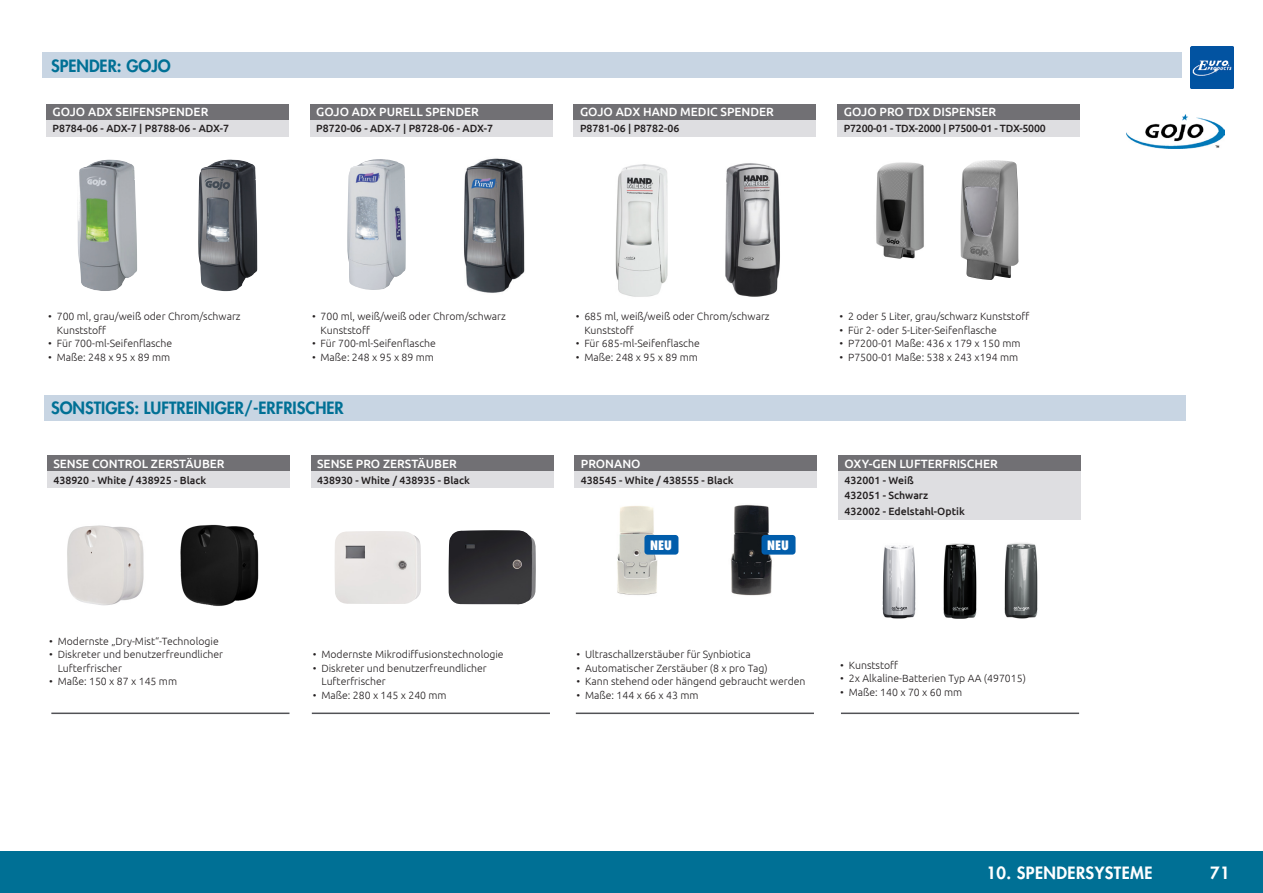
<style>
.page{position:relative;width:1263px;height:893px;background:#fff}
.page>*{position:absolute;margin:0;border:0;box-sizing:border-box;transform-origin:0 0}
.t1{font:800 16.5px "Futura Std";color:#007095}
.t2{font:800 16.5px "Futura Std";letter-spacing:.025em;color:#fff}
.t3{font:800 condensed 12.6px "Futura";color:#fff}
.BALKdonkergrijs{font:500 12px "Ubuntu";color:#fff}
.Tekst_onder_balktekst{font:300 10.5px/13.5px "Ubuntu";color:#231f20}
.BALKdonkergrijs_20{font:500 10.5px "Ubuntu";color:#231f20}
.BALKdonkergrijs_20-2{font:500 10.5px "Ubuntu";letter-spacing:-.02em;color:#231f20}
</style>
<div class="page">
<div style="left:0;top:852px;width:1263px;height:41px;background:#007095"></div>
<img style="left:1191px;top:46px;width:42px;height:43px">
<div style="left:43px;top:53px;width:1139px;height:25px;background:#c8d5e3"></div>
<hr style="left:312px;top:713px;width:238px;height:1px;background:#515256">
<hr style="left:51px;top:713px;width:238px;height:1px;background:#515256">
<hr style="left:576px;top:713px;width:238px;height:1px;background:#515256">
<hr style="left:841px;top:713px;width:238px;height:1px;background:#515256">
<img style="left:77px;top:160px;width:60px;height:131px">
<img style="left:198px;top:160px;width:60px;height:131px">
<img style="left:347px;top:159px;width:59px;height:131px">
<img style="left:960px;top:160px;width:58px;height:120px">
<img style="left:876px;top:162px;width:48px;height:97px">
<img style="left:464px;top:158px;width:61px;height:135px">
<img style="left:615px;top:163px;width:165px;height:134px">
<div style="left:46px;top:104px;width:243px;height:16px;background:#717074"></div>
<div style="left:46px;top:120px;width:243px;height:16px;background:#dedee1"></div>
<div style="left:310px;top:104px;width:242px;height:16px;background:#717074"></div>
<div style="left:310px;top:120px;width:242px;height:16px;background:#dedee1"></div>
<div style="left:574px;top:104px;width:242px;height:16px;background:#717074"></div>
<div style="left:574px;top:120px;width:242px;height:16px;background:#dedee1"></div>
<div style="left:837px;top:104px;width:243px;height:16px;background:#717074"></div>
<div style="left:837px;top:120px;width:243px;height:16px;background:#dedee1"></div>
<div style="left:44px;top:395px;width:1142px;height:26px;background:#c8d5e3"></div>
<img style="left:334px;top:531px;width:87px;height:73px">
<img style="left:67px;top:525px;width:77px;height:81px">
<img style="left:617px;top:506px;width:62px;height:89px">
<img style="left:448px;top:530px;width:88px;height:74px">
<img style="left:180px;top:524px;width:79px;height:82px">
<img style="left:730px;top:504px;width:66px;height:92px">
<div style="left:47px;top:456px;width:242px;height:15px;background:#717074"></div>
<div style="left:47px;top:472px;width:242px;height:16px;background:#dedee1"></div>
<div style="left:311px;top:456px;width:242px;height:15px;background:#717074"></div>
<div style="left:311px;top:472px;width:242px;height:16px;background:#dedee1"></div>
<div style="left:574px;top:456px;width:243px;height:15px;background:#717074"></div>
<div style="left:574px;top:472px;width:243px;height:16px;background:#dedee1"></div>
<div style="left:838px;top:456px;width:243px;height:15px;background:#717074"></div>
<div style="left:838px;top:472px;width:243px;height:16px;background:#dedee1"></div>
<div style="left:838px;top:487px;width:243px;height:16px;background:#dedee1"></div>
<div style="left:838px;top:503px;width:243px;height:16px;background:#dedee1"></div>
<img style="left:882px;top:545px;width:34px;height:74px">
<img style="left:943px;top:543px;width:34px;height:76px">
<img style="left:1004px;top:543px;width:34px;height:76px">
<img style="left:1126px;top:114px;width:99px;height:34px">
<div style="left:644px;top:535px;width:34px;height:20px;background:#015dab;border-radius:3px"></div>
<div style="left:761px;top:535px;width:34px;height:20px;background:#015dab;border-radius:3px"></div>
<p class="t1" style="left:51px;top:55px;width:121px">SPENDER: GOJO</p>
<p class="BALKdonkergrijs" style="left:53px;top:104px;width:157px">GOJO ADX SEIFENSPENDER</p>
<p class="BALKdonkergrijs_20" style="left:53px;top:122px;width:178px">P8784-06 - ADX-7 | P8788-06 - ADX-7</p>
<p class="BALKdonkergrijs" style="left:316px;top:104px;width:164px">GOJO ADX PURELL SPENDER</p>
<p class="BALKdonkergrijs_20" style="left:316px;top:122px;width:178px">P8720-06 - ADX-7 | P8728-06 - ADX-7</p>
<p class="BALKdonkergrijs" style="left:580px;top:104px;width:195px">GOJO ADX HAND MEDIC SPENDER</p>
<p class="BALKdonkergrijs_20" style="left:580px;top:122px;width:101px">P8781-06 | P8782-06</p>
<p class="BALKdonkergrijs" style="left:844px;top:104px;width:154px">GOJO PRO TDX DISPENSER</p>
<p class="BALKdonkergrijs_20-2" style="left:844px;top:122px;width:203px">P7200-01 - TDX-2000 | P7500-01 - TDX-5000</p>
<p class="Tekst_onder_balktekst" style="left:57px;top:310px;width:185px;text-indent:-9px">• 700 ml, grau/weiß oder Chrom/schwarz<br>Kunststoff</p>
<p class="Tekst_onder_balktekst" style="left:48px;top:337px;width:125px">• Für 700-ml-Seifenflasche</p>
<p class="Tekst_onder_balktekst" style="left:48px;top:350px;width:123px">• Maße: 248 x 95 x 89 mm</p>
<p class="Tekst_onder_balktekst" style="left:321px;top:310px;width:187px;text-indent:-9px">• 700 ml, weiß/weiß oder Chrom/schwarz<br>Kunststoff</p>
<p class="Tekst_onder_balktekst" style="left:312px;top:337px;width:125px">• Für 700-ml-Seifenflasche</p>
<p class="Tekst_onder_balktekst" style="left:312px;top:350px;width:123px">• Maße: 248 x 95 x 89 mm</p>
<p class="t1" style="left:51px;top:397px;width:294px">SONSTIGES: LUFTREINIGER/-ERFRISCHER</p>
<p class="BALKdonkergrijs" style="left:53px;top:456px;width:173px">SENSE CONTROL ZERSTÄUBER</p>
<p class="BALKdonkergrijs_20" style="left:53px;top:473px;width:154px">438920 - White / 438925 - Black</p>
<p class="Tekst_onder_balktekst" style="left:49px;top:634px;width:171px">• Modernste „Dry-Mist“-Technologie</p>
<p class="Tekst_onder_balktekst" style="left:58px;top:647px;width:167px;text-indent:-9px">• Diskreter und benutzerfreundlicher<br>Lufterfrischer</p>
<p class="Tekst_onder_balktekst" style="left:49px;top:674px;width:129px">• Maße: 150 x 87 x 145 mm</p>
<p class="BALKdonkergrijs" style="left:317px;top:456px;width:141px">SENSE PRO ZERSTÄUBER</p>
<p class="BALKdonkergrijs_20" style="left:317px;top:473px;width:154px">438930 - White / 438935 - Black</p>
<p class="Tekst_onder_balktekst" style="left:313px;top:647px;width:192px">• Modernste Mikrodiffusionstechnologie</p>
<p class="Tekst_onder_balktekst" style="left:321px;top:661px;width:167px;text-indent:-9px">• Diskreter und benutzerfreundlicher<br>Lufterfrischer</p>
<p class="Tekst_onder_balktekst" style="left:313px;top:688px;width:135px">• Maße: 280 x 145 x 240 mm</p>
<p class="Tekst_onder_balktekst" style="left:584px;top:310px;width:187px;text-indent:-9px">• 685 ml, weiß/weiß oder Chrom/schwarz<br>Kunststoff</p>
<p class="Tekst_onder_balktekst" style="left:576px;top:337px;width:125px">• Für 685-ml-Seifenflasche</p>
<p class="Tekst_onder_balktekst" style="left:576px;top:350px;width:123px">• Maße: 248 x 95 x 89 mm</p>
<p class="BALKdonkergrijs" style="left:581px;top:456px;width:61px">PRONANO</p>
<p class="BALKdonkergrijs_20" style="left:581px;top:473px;width:154px">438545 - White / 438555 - Black</p>
<p class="t3" style="left:650px;top:537px;width:23px">NEU</p>
<p class="t3" style="left:767px;top:537px;width:23px">NEU</p>
<p class="Tekst_onder_balktekst" style="left:840px;top:310px;width:191px">• 2 oder 5 Liter, grau/schwarz Kunststoff</p>
<p class="Tekst_onder_balktekst" style="left:840px;top:323px;width:159px">• Für 2- oder 5-Liter-Seifenflasche</p>
<p class="Tekst_onder_balktekst" style="left:840px;top:337px;width:182px">• P7200-01 Maße: 436 x 179 x 150 mm</p>
<p class="Tekst_onder_balktekst" style="left:840px;top:350px;width:180px">• P7500-01 Maße: 538 x 243 x194 mm</p>
<p class="BALKdonkergrijs" style="left:844px;top:456px;width:155px">OXY-GEN LUFTERFRISCHER</p>
<p class="BALKdonkergrijs_20" style="left:844px;top:473px;width:71px">432001 - Weiß</p>
<p class="BALKdonkergrijs_20" style="left:844px;top:489px;width:85px">432051 - Schwarz</p>
<p class="BALKdonkergrijs_20" style="left:844px;top:505px;width:122px">432002 - Edelstahl-Optik</p>
<p class="Tekst_onder_balktekst" style="left:577px;top:647px;width:176px">• Ultraschallzerstäuber für Synbiotica</p>
<p class="Tekst_onder_balktekst" style="left:577px;top:661px;width:193px">• Automatischer Zerstäuber (8 x pro Tag)</p>
<p class="Tekst_onder_balktekst" style="left:577px;top:674px;width:230px">• Kann stehend oder hängend gebraucht werden</p>
<p class="Tekst_onder_balktekst" style="left:577px;top:688px;width:123px">• Maße: 144 x 66 x 43 mm</p>
<p class="Tekst_onder_balktekst" style="left:840px;top:658px;width:59px">• Kunststoff</p>
<p class="Tekst_onder_balktekst" style="left:840px;top:671px;width:187px">• 2x Alkaline-Batterien Typ AA (497015)</p>
<p class="Tekst_onder_balktekst" style="left:840px;top:685px;width:123px">• Maße: 140 x 70 x 60 mm</p>
<h1 class="t2" style="left:986px;top:862px;width:167px">10. SPENDERSYSTEME</h1>
<h1 class="t2" style="left:1210px;top:862px;width:21px">71</h1>
</div>
